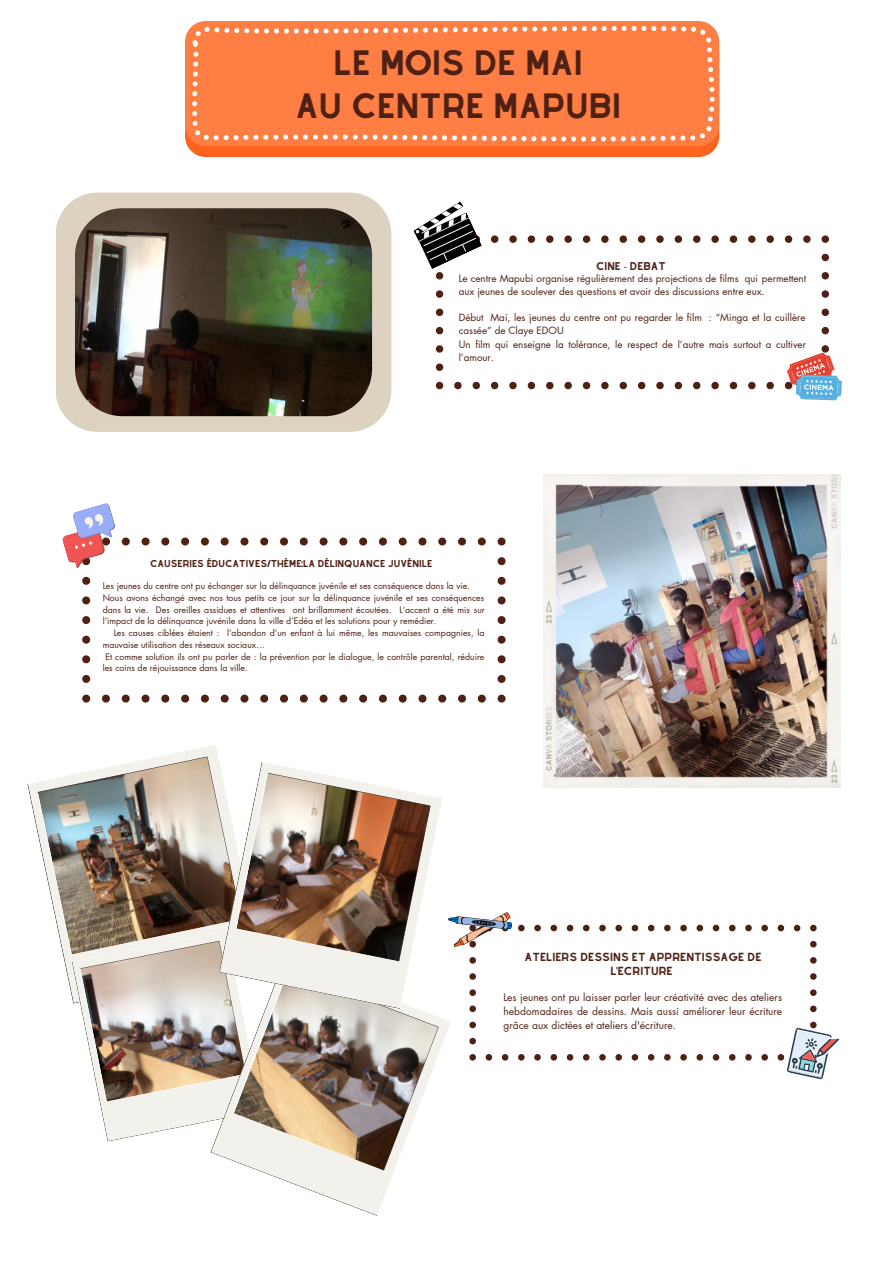
<style>
.page{position:relative;width:893px;height:1264px;background:#fff}
.page>*{position:absolute;margin:0;border:0;box-sizing:border-box;transform-origin:0 0}
.t1{font:30.75px "Alyssum Sans";color:#4f2115}
.t2{font:10.2px/13.6px "Futura LT Pro";color:#4f2115;text-align:justify}
.t3{font:10.2px/13.6px "Alyssum Sans";color:#4f2115;text-align:center}
.t4{font:9.9px/13.2px "Futura LT Pro";color:#4f2115}
.t5{font:9.9px "Alyssum Sans";color:#4f2115}
.t6{font:8.7px/11.7px "Futura LT Pro";color:#4f2115}
.t7{font:8.7px "Alyssum Sans";color:#4f2115}
.s1{font-family:"Noto Sans"}
</style>
<div class="page">
<div style="left:185px;top:32px;width:534px;height:125px;background:#fe631e;border-radius:21px"></div>
<div style="left:185px;top:21px;width:534px;height:125px;background:#fe7e43;border-radius:21px"></div>
<svg style="left:192px;top:26px;width:522px;height:115px"></svg>
<img style="left:27px;top:745px;width:192px;height:219px">
<img style="left:72px;top:930px;width:147px;height:211px">
<svg style="left:210px;top:957px;width:23px;height:204px;background:#c9c3be"></svg>
<svg style="left:233px;top:1009px;width:214px;height:207px"></svg>
<svg style="left:219px;top:763px;width:17px;height:246px"></svg>
<img style="left:236px;top:762px;width:206px;height:247px">
<svg style="left:447px;top:912px;width:393px;height:168px"></svg>
<div style="left:56px;top:193px;width:335px;height:239px;background:#ddd1c0;border-radius:42px"></div>
<img style="left:75px;top:208px;width:297px;height:208px;border-radius:48px">
<svg style="left:413px;top:201px;width:429px;height:200px"></svg>
<svg style="left:497px;top:694px;width:8px;height:8px"></svg>
<svg style="left:102px;top:694px;width:384px;height:8px"></svg>
<svg style="left:82px;top:694px;width:8px;height:8px"></svg>
<svg style="left:497px;top:537px;width:8px;height:8px"></svg>
<svg style="left:497px;top:557px;width:8px;height:126px"></svg>
<img style="left:543px;top:475px;width:297px;height:312px">
<svg style="left:62px;top:503px;width:424px;height:180px"></svg>
<p class="t1" style="left:333px;top:44px;width:251px">LE MOIS DE MAI</p>
<p class="t1" style="left:295px;top:87px;width:327px">AU CENTRE MAPUBI</p>
<p class="t5" style="left:596px;top:259px;width:71px">CINE <span class="s1">-</span> DEBAT</p>
<p class="t4" style="left:458px;top:272px;width:349px">Le centre Mapubi organise régulièrement des projections de films qui permettent aux jeunes de soulever des questions et avoir des discussions entre eux.</p>
<p class="t4" style="left:458px;top:311px;width:348px">Début Mai, les jeunes du centre ont pu regarder le film : “Minga et la cuillère cassée” de Claye EDOU</p>
<p class="t4" style="left:458px;top:338px;width:349px">Un film qui enseigne la tolérance, le respect de l’autre mais surtout a cultiver l’amour.</p>
<p class="t7" style="left:150px;top:558px;width:283px">CAUSERIES ÉDUCATIVES/THÈME:LA DÉLINQUANCE JUVÉNILE</p>
<p class="t6" style="left:103px;top:580px;width:369px">Les jeunes du centre ont pu échanger sur la délinquance juvénile et ses conséquence dans la vie.</p>
<p class="t6" style="left:103px;top:592px;width:383px;text-align:justify">Nous avons échangé avec nos tous petits ce jour sur la délinquance juvénile et ses conséquences dans la vie. Des oreilles assidues et attentives ont brillamment écoutées. L’accent a été mis sur l’impact de la délinquance juvénile dans la ville d’Edéa et les solutions pour y remédier.</p>
<p class="t6" style="left:103px;top:627px;width:383px;text-indent:11px">Les causes ciblées étaient : l’abandon d’un enfant à lui même, les mauvaises compagnies, la mauvaise utilisation des réseaux sociaux…</p>
<p class="t6" style="left:103px;top:650px;width:383px;text-indent:3px">Et comme solution ils ont pu parler de : la prévention par le dialogue, le contrôle parental, réduire les coins de réjouissance dans la ville.</p>
<p class="t3" style="left:524px;top:950px;width:238px">ATELIERS DESSINS ET APPRENTISSAGE DE<br>L'ECRITURE</p>
<p class="t2" style="left:503px;top:991px;width:280px">Les jeunes ont pu laisser parler leur créativité avec des ateliers hebdomadaires de dessins. Mais aussi améliorer leur écriture grâce aux dictées et ateliers d'écriture.</p>
</div>
